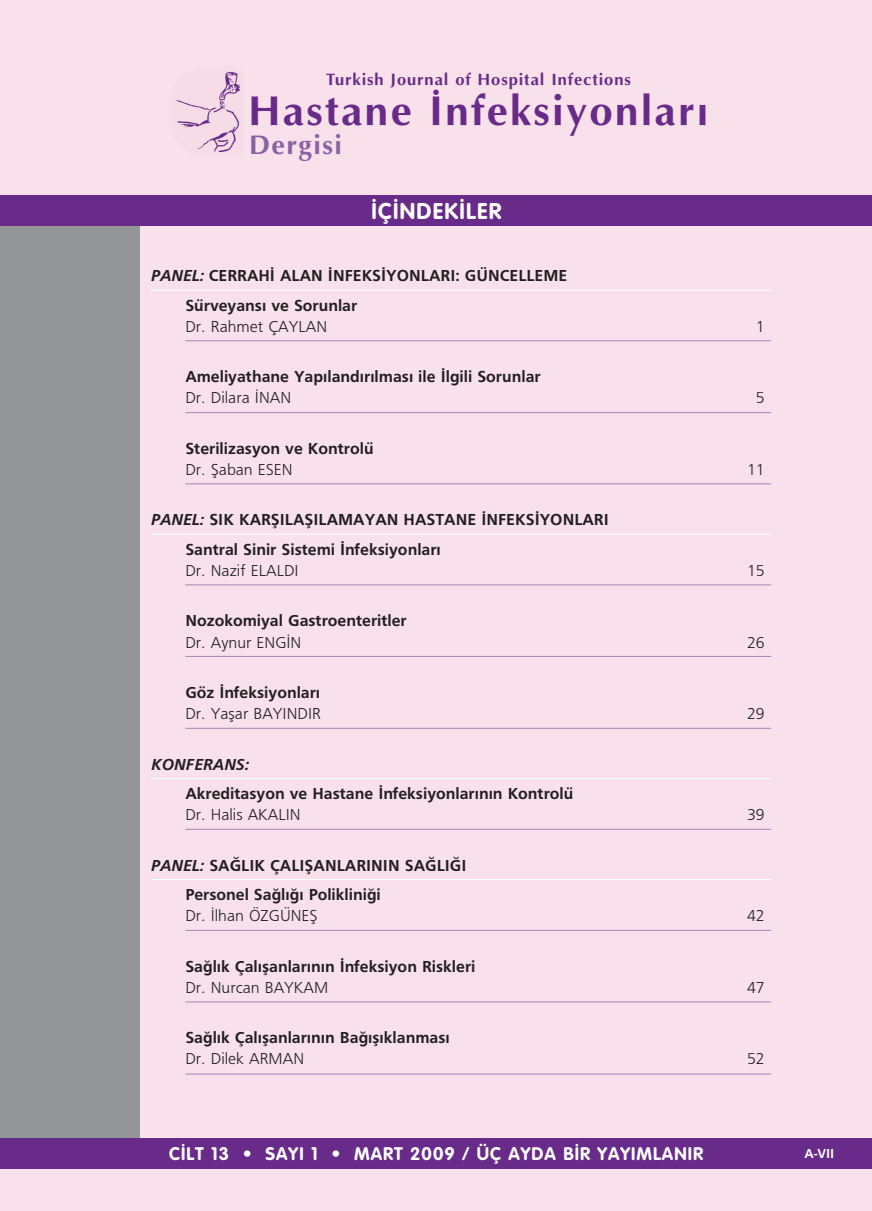
<style>
.page{position:relative;width:872px;height:1211px;background:#fff}
.page>*{position:absolute;margin:0;border:0;box-sizing:border-box;transform-origin:0 0}
.t1{font:700 42px "Optima";letter-spacing:.055em;color:#692b89}
.t2{font:700 27px "Optima";letter-spacing:.055em;color:#8a61a3}
.t3{font:700 22.5px "VAG Rounded";letter-spacing:.055em;color:#fff}
.t4{font:700 18px "VAG Rounded";letter-spacing:.055em;color:#fff}
.t5{font:700 16.5px/29.5px "Frutiger";color:#231f20}
.t6{font:300 16.5px "Frutiger";color:#231f20}
.t7{font:700 16.5px "Optima";letter-spacing:.055em;color:#692b89}
.t8{font:italic 700 16.5px "Frutiger";color:#231f20}
.t9{font:700 13.5px "Frutiger";color:#fff}
.s1{font-style:italic}
</style>
<div class="page">
<div style="left:0;top:0;width:872px;height:1210px;background:#f8e1eb"></div>
<hr style="left:151px;top:290px;width:620px;height:1px;background:#fff">
<hr style="left:185px;top:340px;width:586px;height:1px;background:#a486b9">
<hr style="left:185px;top:412px;width:586px;height:1px;background:#a486b9">
<hr style="left:185px;top:483px;width:586px;height:1px;background:#a486b9">
<hr style="left:151px;top:534px;width:620px;height:1px;background:#fff">
<hr style="left:185px;top:584px;width:586px;height:1px;background:#a486b9">
<hr style="left:185px;top:656px;width:586px;height:1px;background:#a486b9">
<hr style="left:185px;top:728px;width:586px;height:1px;background:#a486b9">
<hr style="left:151px;top:778px;width:620px;height:1px;background:#fff">
<hr style="left:185px;top:829px;width:586px;height:1px;background:#a486b9">
<hr style="left:151px;top:879px;width:620px;height:1px;background:#fff">
<hr style="left:185px;top:930px;width:586px;height:1px;background:#a486b9">
<hr style="left:185px;top:1001px;width:586px;height:1px;background:#a486b9">
<hr style="left:185px;top:1073px;width:586px;height:1px;background:#a486b9">
<div style="left:0;top:220px;width:140px;height:922px;background:#939598"></div>
<div style="left:0;top:195px;width:872px;height:31px;background:#692b89"></div>
<div style="left:0;top:1138px;width:871px;height:30px;background:#692b89"></div>
<img style="left:176px;top:71px;width:65px;height:81px">
<p class="t7" style="left:326px;top:72px;width:306px">Turkish Journal of Hospital Infections</p>
<h1 class="t1" style="left:248px;top:94px;width:462px">Hastane İnfeksiyonları</h1>
<h2 class="t2" style="left:249px;top:134px;width:95px">Dergisi</h2>
<h3 class="t3" style="left:371px;top:202px;width:131px">‹Ç‹NDEK‹LER</h3>
<p class="t5" style="left:185px;top:262px;width:383px;text-indent:-34px"><span class="s1">PANEL:</span> CERRAH‹ ALAN ‹NFEKS‹YONLARI: GÜNCELLEME<br>Sürveyans› ve Sorunlar</p>
<p class="t6" style="left:185px;top:320px;width:143px">Dr. Rahmet ÇAYLAN</p>
<p class="t6" style="left:756px;top:320px;width:10px">1</p>
<p class="t5" style="left:185px;top:363px;width:357px">Ameliyathane Yap›land›r›lmas› ile ‹lgili Sorunlar</p>
<p class="t6" style="left:185px;top:391px;width:107px">Dr. Dilara ‹NAN</p>
<p class="t6" style="left:756px;top:391px;width:10px">5</p>
<p class="t5" style="left:185px;top:435px;width:190px">Sterilizasyon ve Kontrolü</p>
<p class="t6" style="left:185px;top:463px;width:109px">Dr. fiaban ESEN</p>
<p class="t6" style="left:747px;top:463px;width:19px">11</p>
<p class="t5" style="left:185px;top:506px;width:425px;text-indent:-34px"><span class="s1">PANEL:</span> SIK KARfiILAfiILAMAYAN HASTANE ‹NFEKS‹YONLARI<br>Santral Sinir Sistemi ‹nfeksiyonlar›</p>
<p class="t6" style="left:185px;top:564px;width:115px">Dr. Nazif ELALDI</p>
<p class="t6" style="left:747px;top:564px;width:19px">15</p>
<p class="t5" style="left:185px;top:607px;width:223px">Nozokomiyal Gastroenteritler</p>
<p class="t6" style="left:185px;top:635px;width:118px">Dr. Aynur ENG‹N</p>
<p class="t6" style="left:747px;top:635px;width:19px">26</p>
<p class="t5" style="left:185px;top:679px;width:136px">Göz ‹nfeksiyonlar›</p>
<p class="t6" style="left:185px;top:707px;width:137px">Dr. Yaflar BAYINDIR</p>
<p class="t6" style="left:747px;top:707px;width:19px">29</p>
<p class="t8" style="left:151px;top:757px;width:99px">KONFERANS:</p>
<p class="t5" style="left:185px;top:780px;width:389px">Akreditasyon ve Hastane ‹nfeksiyonlar›n›n Kontrolü</p>
<p class="t6" style="left:185px;top:808px;width:117px">Dr. Halis AKALIN</p>
<p class="t6" style="left:747px;top:808px;width:19px">39</p>
<p class="t5" style="left:185px;top:851px;width:283px;text-indent:-34px"><span class="s1">PANEL:</span> SA⁄LIK ÇALIfiANLARININ SA⁄LI⁄I<br>Personel Sa¤l›¤› Poliklini¤i</p>
<p class="t6" style="left:185px;top:909px;width:134px">Dr. ‹lhan ÖZGÜNEfi</p>
<p class="t6" style="left:747px;top:909px;width:19px">42</p>
<p class="t5" style="left:185px;top:952px;width:291px">Sa¤l›k Çal›flanlar›n›n ‹nfeksiyon Riskleri</p>
<p class="t6" style="left:185px;top:980px;width:144px">Dr. Nurcan BAYKAM</p>
<p class="t6" style="left:747px;top:980px;width:19px">47</p>
<p class="t5" style="left:185px;top:1024px;width:266px">Sa¤l›k Çal›flanlar›n›n Ba¤›fl›klanmas›</p>
<p class="t6" style="left:185px;top:1052px;width:120px">Dr. Dilek ARMAN</p>
<p class="t6" style="left:747px;top:1052px;width:19px">52</p>
<p class="t4" style="left:169px;top:1146px;width:535px">C‹LT 13 • SAYI 1 • MART 2009 / ÜÇ AYDA B‹R YAYIMLANIR</p>
<p class="t9" style="left:804px;top:1148px;width:31px">A-VII</p>
</div>
